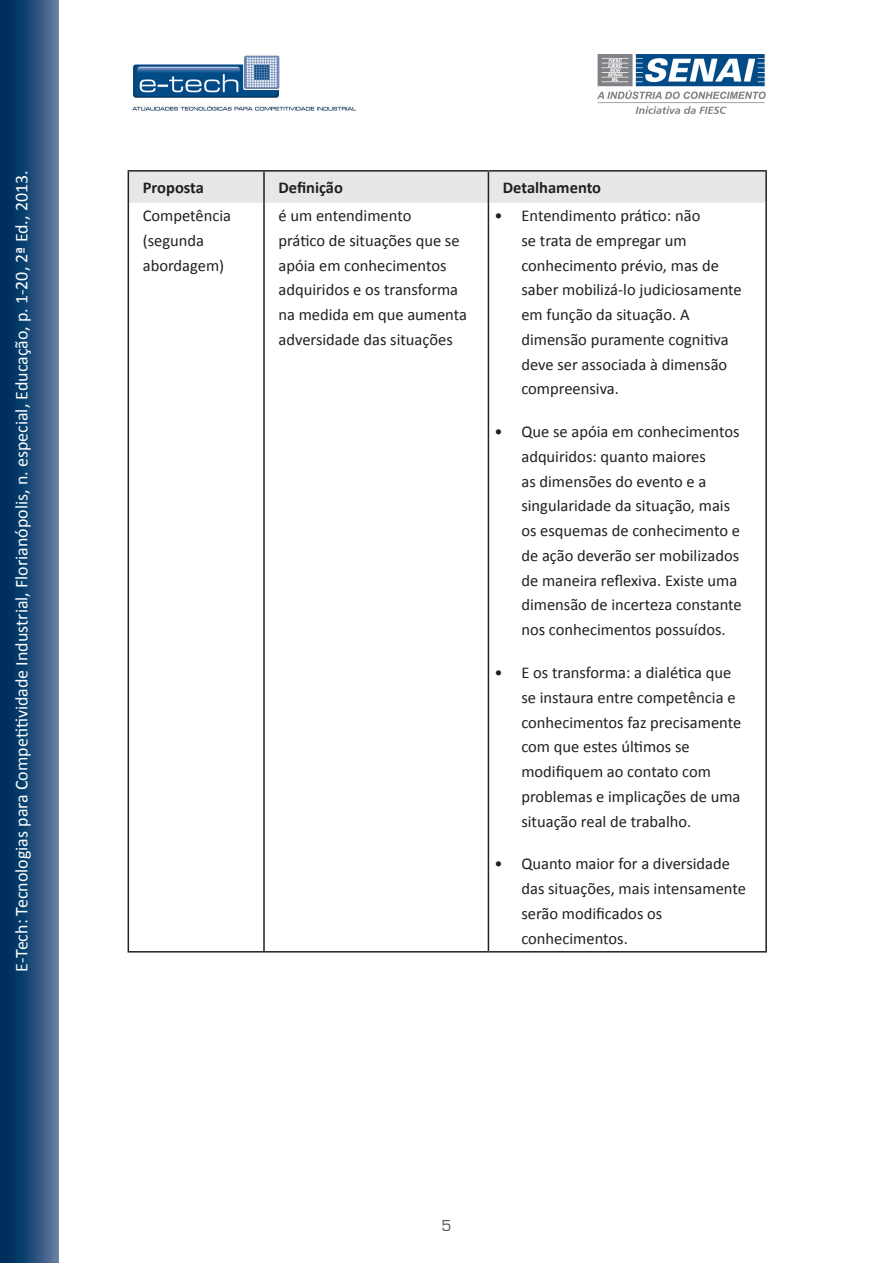
<style>
.page{position:relative;width:893px;height:1263px;background:#fff}
.page>*{position:absolute;margin:0;border:0;box-sizing:border-box;transform-origin:0 0}
.t1{font:18px "Calibri";color:#fff}
.corpo_tabela{font:16.5px/24.8px "Calibri";color:#231f20}
.corpo_tabela-2{font:700 16.5px "Calibri";color:#231f20}
.t2{font:15px "Square 721 BT";color:#57585a}
</style>
<div class="page">
<svg style="left:0;top:0;width:58px;height:1263px;background:#214b78"></svg>
<img style="left:132px;top:55px;width:224px;height:56px">
<img style="left:597px;top:55px;width:168px;height:59px">
<div style="left:129px;top:172px;width:636px;height:31px;background:#e6e7e9"></div>
<hr style="left:128px;top:170px;width:136px;height:2px;background:#231f20">
<hr style="left:128px;top:172px;width:1px;height:31px;background:#231f20">
<hr style="left:264px;top:170px;width:224px;height:2px;background:#231f20">
<hr style="left:263px;top:172px;width:2px;height:31px;background:#231f20">
<hr style="left:488px;top:170px;width:279px;height:2px;background:#231f20">
<hr style="left:488px;top:172px;width:1px;height:31px;background:#231f20">
<hr style="left:765px;top:172px;width:2px;height:31px;background:#231f20">
<hr style="left:128px;top:951px;width:136px;height:1px;background:#231f20">
<hr style="left:264px;top:951px;width:224px;height:1px;background:#231f20">
<hr style="left:488px;top:951px;width:279px;height:1px;background:#231f20">
<hr style="left:128px;top:203px;width:1px;height:748px;background:#231f20">
<hr style="left:263px;top:203px;width:2px;height:748px;background:#231f20">
<hr style="left:488px;top:203px;width:1px;height:748px;background:#231f20">
<hr style="left:765px;top:203px;width:2px;height:748px;background:#231f20">
<p class="t1" style="left:10px;top:972px;width:803px;rotate:-90deg">E-Tech: Tecnologias para Competitividade Industrial, Florianópolis, n. especial, Educação, p. 1-20, 2ª Ed., 2013.</p>
<p class="corpo_tabela-2" style="left:143px;top:177px;width:63px">Proposta</p>
<p class="corpo_tabela-2" style="left:278px;top:177px;width:66px">Definição</p>
<p class="corpo_tabela-2" style="left:503px;top:177px;width:100px">Detalhamento</p>
<p class="corpo_tabela" style="left:143px;top:203px;width:90px">Competência (segunda abordagem)</p>
<p class="corpo_tabela" style="left:278px;top:203px;width:190px">é um entendimento<br>prático de situações que se apóia em conhecimentos adquiridos e os transforma na medida em que aumenta adversidade das situações</p>
<p class="corpo_tabela" style="left:521px;top:203px;width:222px;text-indent:-27px">• Entendimento prático: não<br>se trata de empregar um conhecimento prévio, mas de saber mobilizá-lo judiciosamente em função da situação. A dimensão puramente cognitiva deve ser associada à dimensão compreensiva.</p>
<p class="corpo_tabela" style="left:521px;top:419px;width:222px;text-indent:-27px">• Que se apóia em conhecimentos adquiridos: quanto maiores<br>as dimensões do evento e a singularidade da situação, mais os esquemas de conhecimento e de ação deverão ser mobilizados de maneira reflexiva. Existe uma dimensão de incerteza constante nos conhecimentos possuídos.</p>
<p class="corpo_tabela" style="left:521px;top:660px;width:221px;text-indent:-27px">• E os transforma: a dialética que se instaura entre competência e conhecimentos faz precisamente com que estes últimos se modifiquem ao contato com problemas e implicações de uma situação real de trabalho.</p>
<p class="corpo_tabela" style="left:521px;top:851px;width:226px;text-indent:-27px">• Quanto maior for a diversidade das situações, mais intensamente serão modificados os conhecimentos.</p>
<p class="t2" style="left:441px;top:1216px;width:12px">5</p>
</div>
